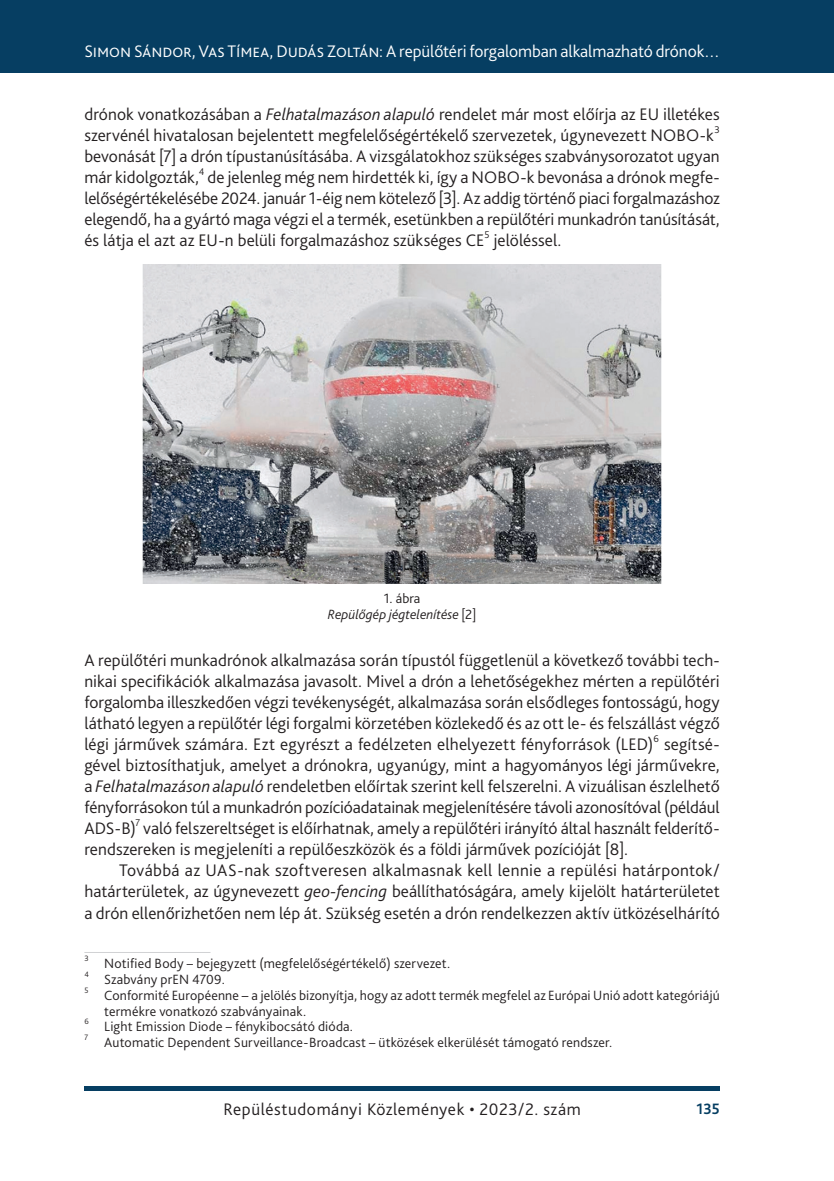
<style>
.page{position:relative;width:834px;height:1181px;background:#fff}
.page>*{position:absolute;margin:0;border:0;box-sizing:border-box;transform-origin:0 0}
._2__Body_1st_paragraph{font:300 17.5px/21px "Bliss Pro";letter-spacing:.005em;color:#231f20;text-align:justify}
._2__Body_1st_paragraph___1_sor_elötte{font:300 17.5px/21px "Bliss Pro";color:#231f20}
._1__Body{font:300 17.5px/21px "Bliss Pro";letter-spacing:.005em;color:#231f20;text-align:justify}
.t1{font:300 17.5px "Bliss Pro";letter-spacing:-.005em;color:#fff}
._2__Body_1st_paragraph-2{font:300 17.5px "Bliss Pro";letter-spacing:.03em;color:#231f20}
.t2{font:700 15.75px "Bliss Pro";color:#063e62;scale:.95 1}
.Footnote_text{font:300 14px/15.8px "Bliss Pro";letter-spacing:.01em;color:#231f20}
.Ábra__képalárás{font:italic 300 14px "Bliss Pro";color:#231f20}
.Ábra_címe{font:300 14px "Bliss Pro";color:#231f20}
._2__Body_1st_paragraph___1_sor_elötte-2{font:300 10.15px "Bliss Pro";color:#231f20}
._2__Body_1st_paragraph-3{font:300 10.15px "Bliss Pro";color:#231f20}
.Footnote_text-2{font:300 8.22px "Bliss Pro";color:#231f20}
.s1{font-style:italic}
.s2{font-style:normal}
</style>
<div class="page">
<div style="left:0;top:0;width:833px;height:73px;background:#063e62"></div>
<div style="left:84px;top:1086px;width:635px;height:5px;background:#063e62"></div>
<img style="left:142px;top:264px;width:520px;height:320px">
<hr style="left:84px;top:952px;width:126px;height:1px;background:#d1d2d4">
<p class="t1" style="left:84px;top:41px;width:636px">Simon Sándor, Vas Tímea, Dudás Zoltán: A repülőtéri forgalomban alkalmazható drónok…</p>
<p class="_2__Body_1st_paragraph___1_sor_elötte" style="left:84px;top:103px;width:636px">drónok vonatkozásában a <span class="s1">Felhatalmazáson alapuló</span> rendelet már most előírja az EU illetékes szervénél hivatalosan bejelentett megfelelőségértékelő szervezetek, úgynevezett NOBO-k</p>
<p class="_2__Body_1st_paragraph___1_sor_elötte-2" style="left:714px;top:123px;width:7px">3</p>
<p class="_2__Body_1st_paragraph___1_sor_elötte" style="left:84px;top:145px;width:636px">bevonását [7] a drón típustanúsításába. A vizsgálatokhoz szükséges szabványsorozatot ugyan már kidolgozták,</p>
<p class="_2__Body_1st_paragraph___1_sor_elötte-2" style="left:199px;top:165px;width:7px">4</p>
<p class="_2__Body_1st_paragraph___1_sor_elötte" style="left:84px;top:166px;width:636px;text-align:justify;text-indent:123px">de jelenleg még nem hirdették ki, így a NOBO-k bevonása a drónok megfe&shy;lelőségértékelésébe 2024. január 1-éig nem kötelező [3]. Az addig történő piaci forgalmazáshoz elegendő, ha a gyártó maga végzi el a termék, esetünkben a repülőtéri munkadrón tanúsítását, és látja el azt az EU-n belüli forgalmazáshoz szükséges CE</p>
<p class="_2__Body_1st_paragraph___1_sor_elötte-2" style="left:484px;top:228px;width:7px">5</p>
<p class="_2__Body_1st_paragraph___1_sor_elötte" style="left:493px;top:229px;width:69px">jelöléssel.</p>
<p class="Ábra_címe" style="left:384px;top:590px;width:38px">1. ábra</p>
<p class="Ábra__képalárás" style="left:328px;top:606px;width:150px">Repülőgép jégtelenítése <span class="s2">[2]</span></p>
<p class="_2__Body_1st_paragraph" style="left:84px;top:649px;width:636px">A repülőtéri munkadrónok alkalmazása során típustól függetlenül a következő további tech&shy;nikai specifikációk alkalmazása javasolt. Mivel a drón a lehetőségekhez mérten a repülőtéri forgalomba illeszkedően végzi tevékenységét, alkalmazása során elsődleges fontosságú, hogy látható legyen a repülőtér légi forgalmi körzetében közlekedő és az ott le- és felszállást végző légi járművek számára. Ezt egyrészt a fedélzeten elhelyezett fényforrások (LED)</p>
<p class="_2__Body_1st_paragraph-3" style="left:653px;top:732px;width:7px">6</p>
<p class="_2__Body_1st_paragraph" style="left:84px;top:733px;width:637px;text-indent:579px">segítsé&shy;gével biztosíthatjuk, amelyet a drónokra, ugyanúgy, mint a hagyományos légi járművekre, a <span class="s1">Felhatalmazáson alapuló</span> rendeletben előírtak szerint kell felszerelni. A vizuálisan észlelhető fényforrásokon túl a munkadrón pozícióadatainak megjelenítésére távoli azonosítóval (például ADS-B) való felszereltséget is előírhatnak, amely a repülőtéri irányító által használt felderítő-</p>
<p class="_2__Body_1st_paragraph-3" style="left:135px;top:816px;width:6px">7</p>
<p class="_2__Body_1st_paragraph" style="left:84px;top:838px;width:545px">rendszereken is megjeleníti a repülőeszközök és a földi járművek pozícióját [8].</p>
<p class="_1__Body" style="left:84px;top:859px;width:637px;text-indent:35px">Továbbá az UAS-nak szoftveresen alkalmasnak kell lennie a repülési határpontok/ határterületek, az úgynevezett <span class="s1">geo-fencing</span> beállíthatóságára, amely kijelölt határterületet a drón ellenőrizhetően nem lép át. Szükség esetén a drón rendelkezzen aktív ütközéselhárító</p>
<p class="Footnote_text-2" style="left:84px;top:953px;width:6px">3</p>
<p class="Footnote_text" style="left:104px;top:955px;width:347px">Notified Body – bejegyzett (megfelelőségértékelő) szervezet.</p>
<p class="Footnote_text-2" style="left:84px;top:969px;width:6px">4</p>
<p class="Footnote_text" style="left:104px;top:971px;width:122px">Szabvány prEN 4709.</p>
<p class="Footnote_text-2" style="left:84px;top:985px;width:6px">5</p>
<p class="Footnote_text" style="left:104px;top:987px;width:617px">Conformité Européenne − a jelölés bizonyítja, hogy az adott termék megfelel az Európai Unió adott kategóriájú termékre vonatkozó szabványainak.</p>
<p class="Footnote_text-2" style="left:84px;top:1016px;width:6px">6</p>
<p class="Footnote_text" style="left:104px;top:1018px;width:250px">Light Emission Diode – fénykibocsátó dióda.</p>
<p class="Footnote_text-2" style="left:84px;top:1032px;width:5px">7</p>
<p class="Footnote_text" style="left:104px;top:1034px;width:509px">Automatic Dependent Surveillance-Broadcast – ütközések elkerülését támogató rendszer.</p>
<p class="_2__Body_1st_paragraph-2" style="left:223px;top:1098px;width:359px">Repüléstudományi Közlemények • 2023/2. szám</p>
<p class="t2" style="left:696px;top:1099px;width:26px">135</p>
</div>
